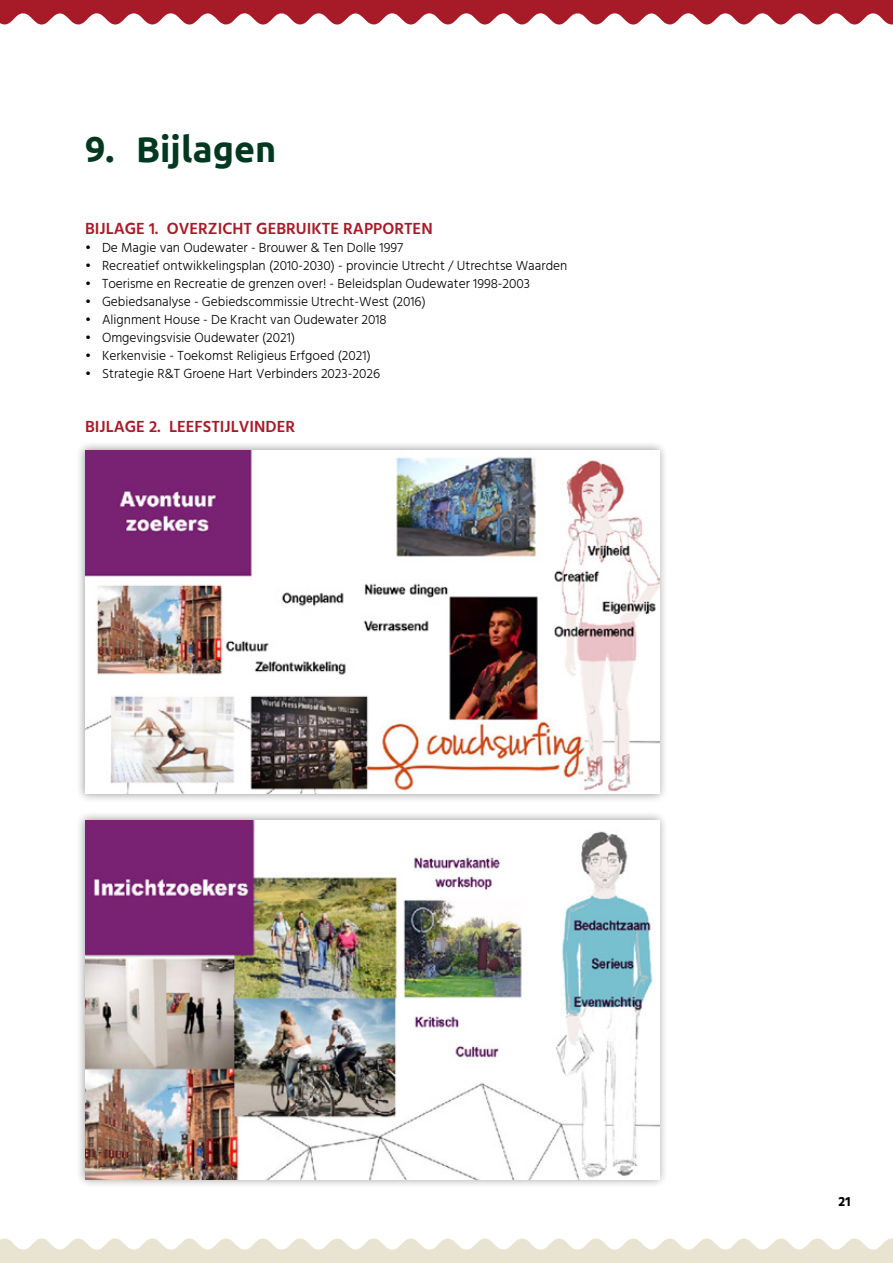
<style>
.page{position:relative;width:893px;height:1263px;background:#fff}
.page>*{position:absolute;margin:0;border:0;box-sizing:border-box;transform-origin:0 0}
.t1{font:700 36px "Ubuntu";color:#003920}
.t2{font:600 16.5px "Hind";color:#a71b28}
.t3{font:300 13.5px "Hind";color:#000}
.t4{font:700 13.5px "Hind";color:#000}
</style>
<div class="page">
<svg style="left:0;top:0;width:893px;height:25px"></svg>
<svg style="left:0;top:1238px;width:893px;height:25px"></svg>
<div style="left:76px;top:811px;width:592px;height:377px;background:#000;opacity:.4"></div>
<img style="left:85px;top:820px;width:574px;height:359px">
<div style="left:76px;top:441px;width:592px;height:362px;background:#000;opacity:.4"></div>
<img style="left:85px;top:450px;width:574px;height:344px">
<h1 class="t1" style="left:85px;top:127px;width:193px">9. Bijlagen</h1>
<p class="t2" style="left:85px;top:217px;width:349px">BIJLAGE 1. OVERZICHT GEBRUIKTE RAPPORTEN</p>
<p class="t3" style="left:85px;top:239px;width:320px">• De Magie van Oudewater - Brouwer &amp; Ten Dolle 1997</p>
<p class="t3" style="left:85px;top:257px;width:484px">• Recreatief ontwikkelingsplan (2010-2030) - provincie Utrecht / Utrechtse Waarden</p>
<p class="t3" style="left:85px;top:275px;width:447px">• Toerisme en Recreatie de grenzen over! - Beleidsplan Oudewater 1998-2003</p>
<p class="t3" style="left:85px;top:293px;width:342px">• Gebiedsanalyse - Gebiedscommissie Utrecht-West (2016)</p>
<p class="t3" style="left:85px;top:311px;width:303px">• Alignment House - De Kracht van Oudewater 2018</p>
<p class="t3" style="left:85px;top:329px;width:212px">• Omgevingsvisie Oudewater (2021)</p>
<p class="t3" style="left:85px;top:347px;width:287px">• Kerkenvisie - Toekomst Religieus Erfgoed (2021)</p>
<p class="t3" style="left:85px;top:365px;width:297px">• Strategie R&amp;T Groene Hart Verbinders 2023-2026</p>
<p class="t2" style="left:85px;top:415px;width:212px">BIJLAGE 2. LEEFSTIJLVINDER</p>
<p class="t4" style="left:839px;top:1193px;width:13px">21</p>
</div>
